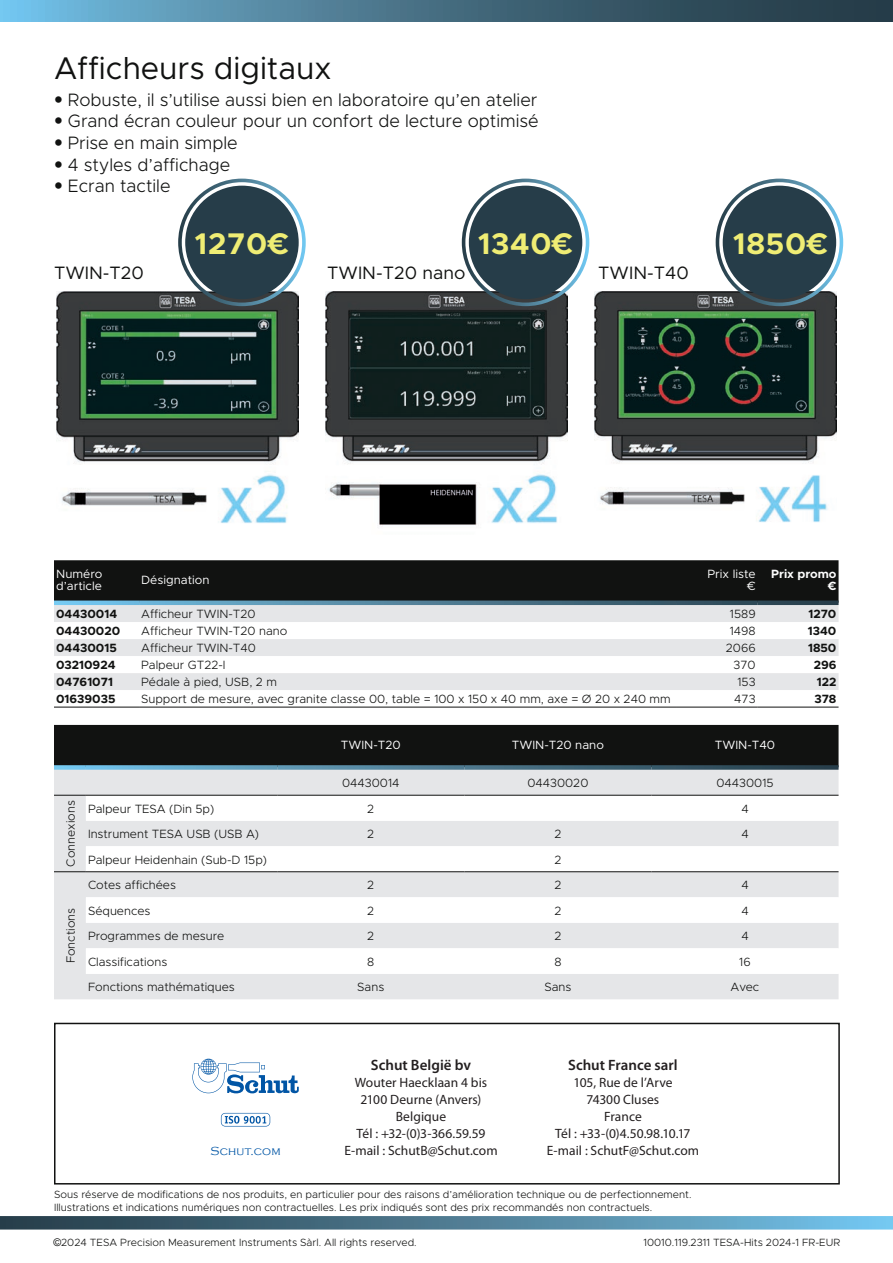
<style>
.page{position:relative;width:893px;height:1263px;background:#fff}
.page>*{position:absolute;margin:0;border:0;box-sizing:border-box;transform-origin:0 0}
.t1{font:31.5px "Metropolis";color:#111211}
.t2{font:700 30px "Metropolis";letter-spacing:.025em;color:#efed74}
.t3{font:300 18px "Metropolis";color:#111211}
.t4{font:18px "Metropolis";color:#111211}
.t5{font:600 15px "Myriad Pro";color:#231f20}
.t6{font:13.5px/17px "Myriad Pro";color:#231f20;text-align:center}
.t7{font:300 12px "Metropolis";color:#111211}
.t8{font:700 12px "Metropolis";color:#111211}
.t9{font:12px/12px "Metropolis";color:#fff}
.t10{font:700 12px/12px "Metropolis";color:#fff;text-align:right}
.t11{font:300 12px "Copperplate Gothic";letter-spacing:.01em;color:#0155a5}
.t12{font:300 10.5px/12.6px "Metropolis";color:#111211}
.s1{font-family:"Helvetica LT Std"}
.s2{font-family:"Arial";font-weight:400}
</style>
<div class="page">
<div style="left:54px;top:1023px;width:786px;height:161px;border:2px solid #111211"></div>
<svg style="left:0;top:1216px;width:893px;height:13px;background:#4e7e96"></svg>
<svg style="left:0;top:0;width:893px;height:21px;background:#477288"></svg>
<img style="left:57px;top:291px;width:242px;height:232px">
<img style="left:326px;top:291px;width:241px;height:234px">
<img style="left:594px;top:291px;width:242px;height:232px">
<div style="left:185px;top:186px;width:114px;height:113px;background:#263d49;border-radius:50%"></div>
<div style="left:178px;top:179px;width:128px;height:127px;border:4px solid #fff;border-radius:50%"></div>
<div style="left:469px;top:186px;width:113px;height:113px;background:#263d49;border-radius:50%"></div>
<div style="left:462px;top:179px;width:127px;height:127px;border:4px solid #fff;border-radius:50%"></div>
<div style="left:723px;top:186px;width:113px;height:113px;background:#263d49;border-radius:50%"></div>
<div style="left:716px;top:179px;width:127px;height:127px;border:4px solid #fff;border-radius:50%"></div>
<div style="left:54px;top:560px;width:784px;height:40px;background:#111211"></div>
<div style="left:54px;top:605px;width:784px;height:17px;background:#e5e6e8"></div>
<svg style="left:54px;top:639px;width:784px;height:68px;fill:#e7e8ea"></svg>
<div style="left:54px;top:600px;width:85px;height:5px;background:#70c2eb"></div>
<svg style="left:139px;top:600px;width:538px;height:5px;background:#4b778c"></svg>
<div style="left:677px;top:600px;width:81px;height:5px;background:#314e5d"></div>
<div style="left:758px;top:600px;width:80px;height:5px;background:#2a4250"></div>
<hr style="left:54px;top:707px;width:85px;height:1px;background:#111211">
<hr style="left:139px;top:707px;width:538px;height:1px;background:#111211">
<hr style="left:677px;top:707px;width:81px;height:1px;background:#111211">
<hr style="left:758px;top:707px;width:80px;height:1px;background:#111211">
<div style="left:54px;top:725px;width:784px;height:40px;background:#111211"></div>
<div style="left:54px;top:770px;width:784px;height:229px;background:#e5e6e8"></div>
<svg style="left:86px;top:796px;width:752px;height:178px"></svg>
<div style="left:54px;top:765px;width:32px;height:5px;background:#74c7f0"></div>
<svg style="left:86px;top:765px;width:191px;height:5px"></svg>
<svg style="left:277px;top:765px;width:187px;height:5px"></svg>
<svg style="left:464px;top:765px;width:187px;height:5px"></svg>
<svg style="left:651px;top:765px;width:187px;height:5px"></svg>
<hr style="left:54px;top:871px;width:32px;height:1px;background:#111211">
<hr style="left:86px;top:871px;width:191px;height:1px;background:#111211">
<hr style="left:277px;top:871px;width:187px;height:1px;background:#111211">
<hr style="left:464px;top:871px;width:187px;height:1px;background:#111211">
<hr style="left:651px;top:871px;width:187px;height:1px;background:#111211">
<hr style="left:54px;top:795px;width:32px;height:1px;background:#111211">
<hr style="left:86px;top:795px;width:191px;height:1px;background:#111211">
<hr style="left:277px;top:795px;width:187px;height:1px;background:#111211">
<hr style="left:464px;top:795px;width:187px;height:1px;background:#111211">
<hr style="left:651px;top:795px;width:187px;height:1px;background:#111211">
<svg style="left:221px;top:1113px;width:49px;height:13px"></svg>
<svg style="left:192px;top:1059px;width:107px;height:34px"></svg>
<h1 class="t1" style="left:54px;top:49px;width:279px">Afficheurs digitaux</h1>
<h3 class="t3" style="left:54px;top:88px;width:485px"><span class="s1">•</span> Robuste, il s’utilise aussi bien en laboratoire qu’en atelier</h3>
<h3 class="t3" style="left:54px;top:110px;width:486px"><span class="s1">•</span> Grand écran couleur pour un confort de lecture optimisé</h3>
<h3 class="t3" style="left:54px;top:132px;width:185px"><span class="s1">•</span> Prise en main simple</h3>
<h3 class="t3" style="left:54px;top:153px;width:178px"><span class="s1">•</span> 4 styles d’affichage</h3>
<h3 class="t3" style="left:54px;top:175px;width:118px"><span class="s1">•</span> Ecran tactile</h3>
<h2 class="t2" style="left:195px;top:225px;width:95px">1270€</h2>
<h2 class="t2" style="left:478px;top:225px;width:97px">1340€</h2>
<h2 class="t2" style="left:733px;top:225px;width:96px">1850€</h2>
<h3 class="t4" style="left:54px;top:262px;width:91px">TWIN-T20</h3>
<h3 class="t4" style="left:327px;top:262px;width:140px">TWIN-T20 nano</h3>
<h3 class="t4" style="left:598px;top:262px;width:92px">TWIN-T40</h3>
<p class="t9" style="left:56px;top:568px;width:48px">Numéro d’article</p>
<p class="t9" style="left:141px;top:574px;width:70px">Désignation</p>
<p class="t9" style="left:707px;top:568px;width:50px;text-align:right">Prix liste €</p>
<p class="t10" style="left:771px;top:568px;width:67px">Prix promo €</p>
<p class="t8" style="left:56px;top:607px;width:62px">04430014</p>
<p class="t7" style="left:141px;top:607px;width:116px">Afficheur TWIN-T20</p>
<p class="t7" style="left:730px;top:607px;width:27px">1589</p>
<p class="t8" style="left:808px;top:607px;width:30px">1270</p>
<p class="t8" style="left:56px;top:624px;width:66px">04430020</p>
<p class="t7" style="left:141px;top:624px;width:148px">Afficheur TWIN-T20 nano</p>
<p class="t7" style="left:730px;top:624px;width:27px">1498</p>
<p class="t8" style="left:808px;top:624px;width:30px">1340</p>
<p class="t8" style="left:56px;top:641px;width:62px">04430015</p>
<p class="t7" style="left:141px;top:641px;width:116px">Afficheur TWIN-T40</p>
<p class="t7" style="left:726px;top:641px;width:31px">2066</p>
<p class="t8" style="left:808px;top:641px;width:30px">1850</p>
<p class="t8" style="left:56px;top:658px;width:61px">03210924</p>
<p class="t7" style="left:141px;top:658px;width:86px">Palpeur GT22-I</p>
<p class="t7" style="left:733px;top:658px;width:24px">370</p>
<p class="t8" style="left:814px;top:658px;width:24px">296</p>
<p class="t8" style="left:56px;top:675px;width:58px">04761071</p>
<p class="t7" style="left:141px;top:675px;width:137px">Pédale à pied, USB, 2 m</p>
<p class="t7" style="left:737px;top:675px;width:20px">153</p>
<p class="t8" style="left:817px;top:675px;width:21px">122</p>
<p class="t8" style="left:56px;top:692px;width:61px">01639035</p>
<p class="t7" style="left:141px;top:692px;width:531px">Support de mesure, avec granite classe 00, table = 100 x 150 x 40 mm, axe = Ø 20 x 240 mm</p>
<p class="t7" style="left:734px;top:692px;width:23px">473</p>
<p class="t8" style="left:814px;top:692px;width:24px">378</p>
<p class="t9" style="left:341px;top:739px;width:61px">TWIN-T20</p>
<p class="t9" style="left:512px;top:739px;width:94px">TWIN-T20 nano</p>
<p class="t9" style="left:715px;top:739px;width:62px">TWIN-T40</p>
<p class="t7" style="left:342px;top:776px;width:59px">04430014</p>
<p class="t7" style="left:527px;top:776px;width:63px">04430020</p>
<p class="t7" style="left:716px;top:776px;width:59px">04430015</p>
<p class="t7" style="left:63px;top:866px;width:68px;rotate:-90deg">Connexions</p>
<p class="t7" style="left:88px;top:801px;width:128px">Palpeur TESA (Din 5p)</p>
<p class="t7" style="left:367px;top:801px;width:9px">2</p>
<p class="t7" style="left:741px;top:801px;width:9px">4</p>
<p class="t7" style="left:88px;top:827px;width:173px">Instrument TESA USB (USB A)</p>
<p class="t7" style="left:367px;top:827px;width:9px">2</p>
<p class="t7" style="left:554px;top:827px;width:9px">2</p>
<p class="t7" style="left:741px;top:827px;width:9px">4</p>
<p class="t7" style="left:88px;top:852px;width:181px">Palpeur Heidenhain (Sub-D 15p)</p>
<p class="t7" style="left:554px;top:852px;width:9px">2</p>
<p class="t7" style="left:63px;top:963px;width:57px;rotate:-90deg">Fonctions</p>
<p class="t7" style="left:88px;top:878px;width:89px">Cotes affichées</p>
<p class="t7" style="left:367px;top:878px;width:9px">2</p>
<p class="t7" style="left:554px;top:878px;width:9px">2</p>
<p class="t7" style="left:741px;top:878px;width:9px">4</p>
<p class="t7" style="left:88px;top:903px;width:64px">Séquences</p>
<p class="t7" style="left:367px;top:903px;width:9px">2</p>
<p class="t7" style="left:554px;top:903px;width:9px">2</p>
<p class="t7" style="left:741px;top:903px;width:9px">4</p>
<p class="t7" style="left:88px;top:929px;width:138px">Programmes de mesure</p>
<p class="t7" style="left:367px;top:929px;width:9px">2</p>
<p class="t7" style="left:554px;top:929px;width:9px">2</p>
<p class="t7" style="left:741px;top:929px;width:9px">4</p>
<p class="t7" style="left:88px;top:954px;width:81px">Classifications</p>
<p class="t7" style="left:367px;top:954px;width:9px">8</p>
<p class="t7" style="left:554px;top:954px;width:9px">8</p>
<p class="t7" style="left:739px;top:954px;width:13px">16</p>
<p class="t7" style="left:88px;top:980px;width:148px">Fonctions mathématiques</p>
<p class="t7" style="left:357px;top:980px;width:28px">Sans</p>
<p class="t7" style="left:544px;top:980px;width:28px">Sans</p>
<p class="t7" style="left:731px;top:980px;width:30px">Avec</p>
<p class="t11" style="left:210px;top:1145px;width:72px">Schut.com</p>
<p class="t5" style="left:371px;top:1056px;width:102px">Schut België bv</p>
<p class="t6" style="left:344px;top:1074px;width:155px">Wouter Haecklaan 4 bis<br>2100 Deurne (Anvers)<br>Belgique<br>Tél : +32-(0)3-366.59.59<br>E-mail : SchutB@Schut.com</p>
<p class="t5" style="left:568px;top:1056px;width:111px">Schut France sarl</p>
<p class="t6" style="left:547px;top:1074px;width:154px">105, Rue de l’Arve<br>74300 Cluses<br>France<br>Tél : +33-(0)4.50.98.10.17<br>E-mail : SchutF@Schut.com</p>
<p class="t12" style="left:54px;top:1188px;width:639px">Sous réserve de modifications de nos produits, en particulier pour des raisons d’amélioration technique ou de perfectionnement.<br>Illustrations et indications numériques non contractuelles. Les prix indiqués sont des prix recommandés non contractuels.</p>
<p class="t12" style="left:643px;top:1236px;width:198px">10010.119.2311 TESA-Hits 2024-1 FR-EUR</p>
<p class="t12" style="left:53px;top:1236px;width:365px"><span class="s2">©</span>2024 TESA Precision Measurement Instruments Sàrl. All rights reserved.</p>
</div>
